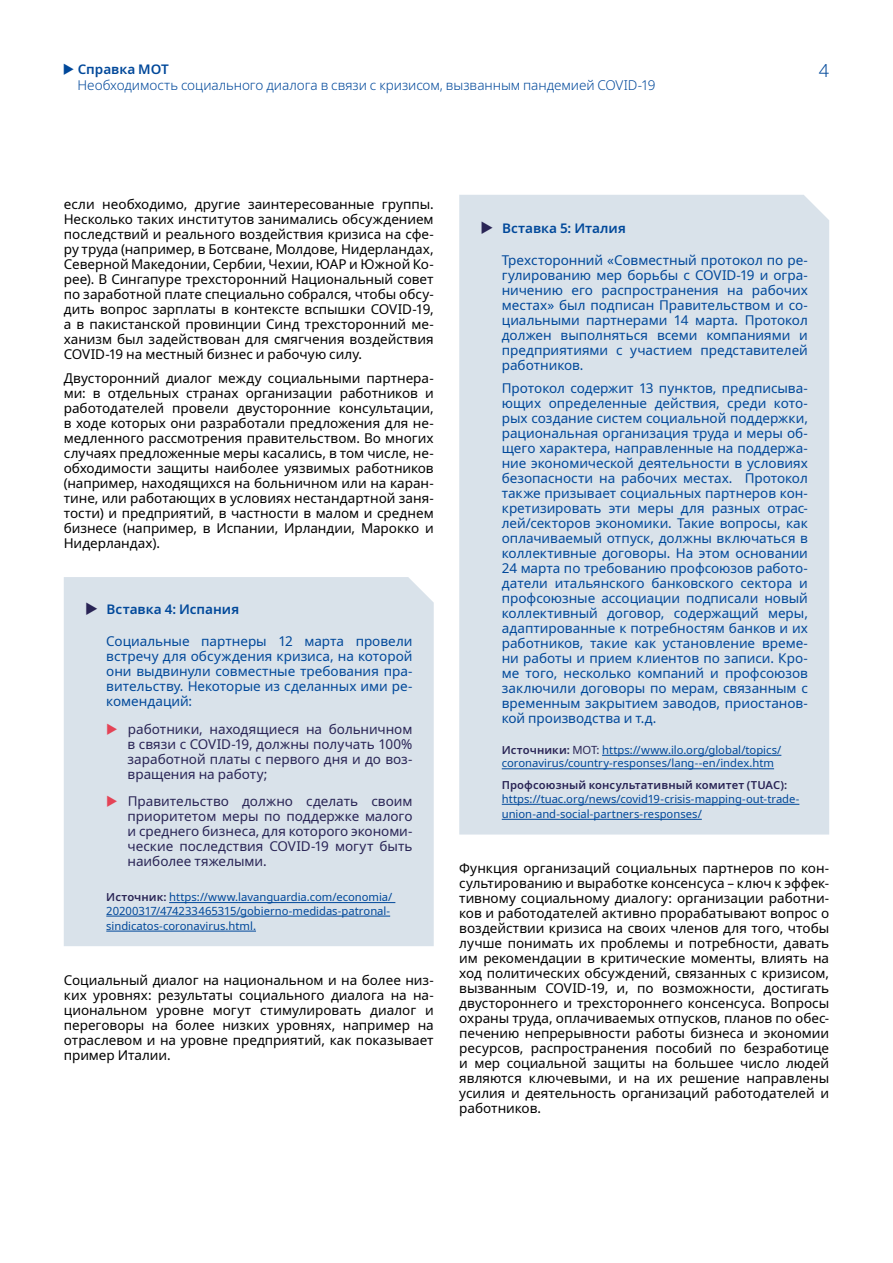
<style>
.page{position:relative;width:893px;height:1263px;background:#fff}
.page>*{position:absolute;margin:0;border:0;box-sizing:border-box;transform-origin:0 0}
.t1{font:300 18px "Noto Sans";color:#00489a}
.t2{font:13.5px/15px "Noto Sans";letter-spacing:-.005em;color:#000;text-align:justify}
.t3{font:13.5px/15px "Noto Sans";letter-spacing:-.005em;color:#00489a;text-align:justify}
.t4{font:13.5px/15px "Noto Sans";color:#292455;text-align:justify}
.t5{font:300 13.5px "Noto Sans";letter-spacing:-.005em;color:#00489a}
.t6{font:600 13.5px "Noto Sans";color:#00489a}
.t7{font:11.25px/13.5px "Noto Sans";color:#00489a}
.t8{font:600 11.25px "Noto Sans";letter-spacing:.005em;color:#292455}
.s1{font-weight:600;color:#292455}
.s2{color:#292455}
</style>
<div class="page">
<div style="left:64px;top:577px;width:370px;height:369px;background:#d9e2ea"></div>
<div style="left:459px;top:195px;width:370px;height:639px;background:#d9e2ea"></div>
<hr style="left:169px;top:902px;width:226px;height:1px;background:#00489a">
<hr style="left:106px;top:916px;width:284px;height:1px;background:#00489a">
<hr style="left:106px;top:931px;width:150px;height:1px;background:#00489a">
<hr style="left:602px;top:755px;width:179px;height:1px;background:#00489a">
<hr style="left:502px;top:768px;width:272px;height:1px;background:#00489a">
<hr style="left:502px;top:804px;width:297px;height:1px;background:#00489a">
<hr style="left:502px;top:819px;width:200px;height:1px;background:#00489a">
<svg style="left:86px;top:602px;width:11px;height:13px"></svg>
<svg style="left:107px;top:723px;width:10px;height:11px"></svg>
<svg style="left:107px;top:796px;width:10px;height:11px"></svg>
<svg style="left:482px;top:221px;width:11px;height:13px"></svg>
<p class="t6" style="left:78px;top:60px;width:93px">Справка МОТ</p>
<h1 class="t1" style="left:819px;top:57px;width:12px">4</h1>
<p class="t5" style="left:78px;top:76px;width:579px">Необходимость социального диалога в связи с кризисом, вызванным пандемией COVID-19</p>
<p class="t2" style="left:64px;top:197px;width:371px">если необходимо, другие заинтересованные группы.<br>Несколько таких институтов занимались обсуждением последствий и реального воздействия кризиса на сфе&shy;ру труда (например, в Ботсване, Молдове, Нидерландах, Северной Македонии, Сербии, Чехии, ЮАР и Южной Ко&shy;рее). В Сингапуре трехсторонний Национальный совет по заработной плате специально собрался, чтобы обсу&shy;дить вопрос зарплаты в контексте вспышки COVID-19, а в пакистанской провинции Синд трехсторонний ме&shy;ханизм был задействован для смягчения воздействия COVID-19 на местный бизнес и рабочую силу.</p>
<p class="t2" style="left:64px;top:371px;width:371px">Двусторонний диалог между социальными партнера&shy;ми: в отдельных странах организации работников и работодателей провели двусторонние консультации, в ходе которых они разработали предложения для не&shy;медленного рассмотрения правительством. Во многих случаях предложенные меры касались, в том числе, не&shy;обходимости защиты наиболее уязвимых работников (например, находящихся на больничном или на каран&shy;тине, или работающих в условиях нестандартной заня&shy;тости) и предприятий, в частности в малом и среднем бизнесе (например, в Испании, Ирландии, Марокко и Нидерландах).</p>
<p class="t6" style="left:107px;top:599px;width:134px">Вставка 4: Испания</p>
<p class="t3" style="left:106px;top:634px;width:308px">Социальные партнеры 12 марта провели встречу для обсуждения кризиса, на которой они выдвинули совместные требования пра&shy;вительству. Некоторые из сделанных ими ре&shy;комендаций:</p>
<p class="t4" style="left:128px;top:721px;width:286px">работники, находящиеся на больничном в связи с COVID-19, должны получать 100% заработной платы с первого дня и до воз&shy;вращения на работу;</p>
<p class="t4" style="left:128px;top:794px;width:286px">Правительство должно сделать своим приоритетом меры по поддержке малого и среднего бизнеса, для которого экономи&shy;ческие последствия COVID-19 могут быть наиболее тяжелыми.</p>
<p class="t7" style="left:106px;top:890px;width:288px"><span class="s1">Источник:</span> https://www.lavanguardia.com/economia/<br>20200317/474233465315/gobierno-medidas-patronal-</p>
<p class="t7" style="left:106px;top:919px;width:151px">sindicatos-coronavirus.html.</p>
<p class="t2" style="left:64px;top:973px;width:371px">Социальный диалог на национальном и на более низ&shy;ких уровнях: результаты социального диалога на на&shy;циональном уровне могут стимулировать диалог и переговоры на более низких уровнях, например на отраслевом и на уровне предприятий, как показывает пример Италии.</p>
<p class="t6" style="left:502px;top:218px;width:125px">Вставка 5: Италия</p>
<p class="t3" style="left:502px;top:253px;width:308px">Трехсторонний «Совместный протокол по ре&shy;гулированию мер борьбы с COVID-19 и огра&shy;ничению его распространения на рабочих местах» был подписан Правительством и со&shy;циальными партнерами 14 марта. Протокол должен выполняться всеми компаниями и предприятиями с участием представителей работников.</p>
<p class="t3" style="left:502px;top:381px;width:308px">Протокол содержит 13 пунктов, предписыва&shy;ющих определенные действия, среди кото&shy;рых создание систем социальной поддержки, рациональная организация труда и меры об&shy;щего характера, направленные на поддержа&shy;ние экономической деятельности в условиях безопасности на рабочих местах. Протокол также призывает социальных партнеров кон&shy;кретизировать эти меры для разных отрас&shy;лей/секторов экономики. Такие вопросы, как оплачиваемый отпуск, должны включаться в коллективные договоры. На этом основании 24 марта по требованию профсоюзов работо&shy;датели итальянского банковского сектора и профсоюзные ассоциации подписали новый коллективный договор, содержащий меры, адаптированные к потребностям банков и их работников, такие как установление време&shy;ни работы и прием клиентов по записи. Кро&shy;ме того, несколько компаний и профсоюзов заключили договоры по мерам, связанным с временным закрытием заводов, приостанов&shy;кой производства и т.д.</p>
<p class="t7" style="left:502px;top:743px;width:281px"><span class="s1">Источники:</span> <span class="s2">МОТ:</span> https://www.ilo.org/global/topics/ coronavirus/country-responses/lang--en/index.htm</p>
<p class="t8" style="left:502px;top:777px;width:287px">Профсоюзный консультативный комитет (TUAC):</p>
<p class="t7" style="left:502px;top:791px;width:299px;line-height:15px">https://tuac.org/news/covid19-crisis-mapping-out-trade&shy;union-and-social-partners-responses/</p>
<p class="t2" style="left:459px;top:861px;width:371px">Функция организаций социальных партнеров по кон&shy;сультированию и выработке консенсуса – ключ к эффек&shy;тивному социальному диалогу: организации работни&shy;ков и работодателей активно прорабатывают вопрос о воздействии кризиса на своих членов для того, чтобы лучше понимать их проблемы и потребности, давать им рекомендации в критические моменты, влиять на ход политических обсуждений, связанных с кризисом, вызванным COVID-19, и, по возможности, достигать двустороннего и трехстороннего консенсуса. Вопросы охраны труда, оплачиваемых отпусков, планов по обес&shy;печению непрерывности работы бизнеса и экономии ресурсов, распространения пособий по безработице и мер социальной защиты на большее число людей являются ключевыми, и на их решение направлены усилия и деятельность организаций работодателей и работников.</p>
</div>
